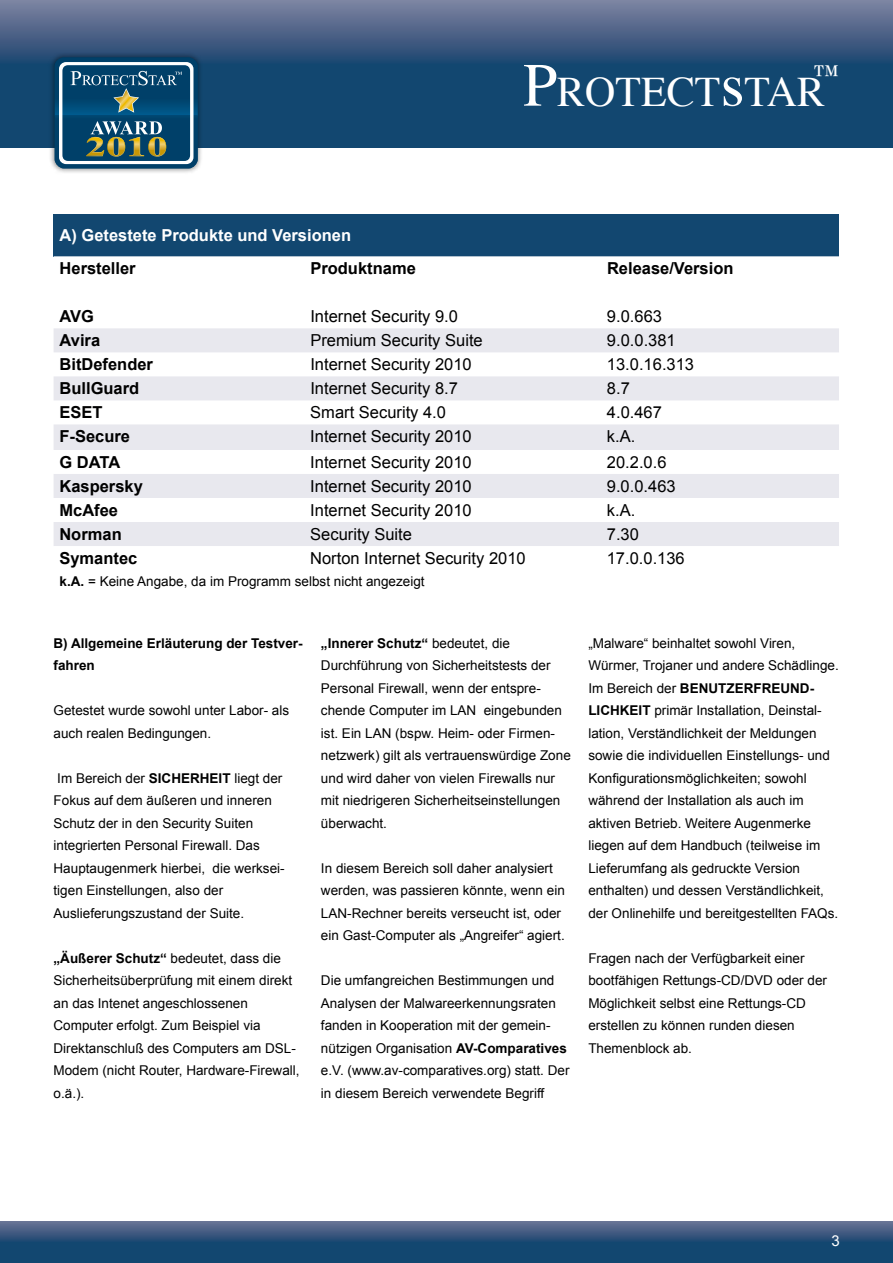
<style>
.page{position:relative;width:893px;height:1263px;background:#fff}
.page>*{position:absolute;margin:0;border:0;box-sizing:border-box;transform-origin:0 0}
.t1{font:42px "Times";color:#fff}
.t2{font:31.5px "Times";color:#fff}
.t3{font:16.5px "Arial";color:#000}
.t4{font:700 16.5px "Arial";color:#000}
.t5{font:700 16.5px "Arial";color:#fff}
.t6{font:15px "Arial";color:#fff}
.t7{font:13.5px/22.5px "Arial";color:#000}
.t8{font:700 13.5px/22.5px "Arial";color:#000}
.s1{font-size:61.5px}
.s2{font-weight:700}
</style>
<div class="page">
<svg style="left:0;top:0;width:893px;height:148px;background:#2f557b"></svg>
<svg style="left:0;top:1222px;width:893px;height:41px;background:#295178"></svg>
<img style="left:47px;top:50px;width:159px;height:123px">
<svg style="left:55px;top:58px;width:143px;height:110px;background:#32647d"></svg>
<div style="left:54px;top:214px;width:785px;height:42px;background:#124770"></div>
<svg style="left:54px;top:256px;width:785px;height:1px"></svg>
<svg style="left:54px;top:328px;width:785px;height:218px;fill:#e8e8ee"></svg>
<h1 class="t1" style="left:523px;top:52px;width:304px"><span class="s1">P</span>ROTECT<span class="s1">s</span>TAR</h1>
<h2 class="t2" style="left:813px;top:46px;width:32px">™</h2>
<p class="t5" style="left:60px;top:226px;width:293px">A) Getestete Produkte und Versionen</p>
<p class="t4" style="left:60px;top:259px;width:78px">Hersteller</p>
<p class="t4" style="left:310px;top:259px;width:107px">Produktname</p>
<p class="t4" style="left:607px;top:259px;width:128px">Release/Version</p>
<p class="t4" style="left:60px;top:307px;width:36px">AVG</p>
<p class="t3" style="left:310px;top:307px;width:149px">Internet Security 9.0</p>
<p class="t3" style="left:607px;top:307px;width:57px">9.0.663</p>
<p class="t4" style="left:60px;top:331px;width:42px">Avira</p>
<p class="t3" style="left:310px;top:331px;width:174px">Premium Security Suite</p>
<p class="t3" style="left:607px;top:331px;width:70px">9.0.0.381</p>
<p class="t4" style="left:60px;top:355px;width:95px">BitDefender</p>
<p class="t3" style="left:310px;top:355px;width:163px">Internet Security 2010</p>
<p class="t3" style="left:607px;top:355px;width:89px">13.0.16.313</p>
<p class="t4" style="left:60px;top:379px;width:81px">BullGuard</p>
<p class="t3" style="left:310px;top:379px;width:149px">Internet Security 8.7</p>
<p class="t3" style="left:607px;top:379px;width:24px">8.7</p>
<p class="t4" style="left:59px;top:403px;width:12px">ESET</p>
<p class="t3" style="left:310px;top:403px;width:137px">Smart Security 4.0</p>
<p class="t3" style="left:607px;top:403px;width:57px">4.0.467</p>
<p class="t4" style="left:59px;top:427px;width:72px">F-Secure</p>
<p class="t3" style="left:310px;top:427px;width:163px">Internet Security 2010</p>
<p class="t3" style="left:607px;top:427px;width:30px">k.A.</p>
<p class="t4" style="left:59px;top:453px;width:41px">G DATA</p>
<p class="t3" style="left:310px;top:453px;width:163px">Internet Security 2010</p>
<p class="t3" style="left:607px;top:453px;width:61px">20.2.0.6</p>
<p class="t4" style="left:59px;top:477px;width:85px">Kaspersky</p>
<p class="t3" style="left:310px;top:477px;width:163px">Internet Security 2010</p>
<p class="t3" style="left:607px;top:477px;width:70px">9.0.0.463</p>
<p class="t4" style="left:59px;top:501px;width:60px">McAfee</p>
<p class="t3" style="left:310px;top:501px;width:163px">Internet Security 2010</p>
<p class="t3" style="left:607px;top:501px;width:30px">k.A.</p>
<p class="t4" style="left:59px;top:525px;width:64px">Norman</p>
<p class="t3" style="left:310px;top:525px;width:103px">Security Suite</p>
<p class="t3" style="left:607px;top:525px;width:34px">7.30</p>
<p class="t4" style="left:59px;top:549px;width:79px">Symantec</p>
<p class="t3" style="left:310px;top:549px;width:217px">Norton Internet Security 2010</p>
<p class="t3" style="left:607px;top:549px;width:79px">17.0.0.136</p>
<p class="t7" style="left:60px;top:570px;width:367px"><span class="s2">k.A.</span> = Keine Angabe, da im Programm selbst nicht angezeigt</p>
<p class="t8" style="left:54px;top:632px;width:251px">B) Allgemeine Erläuterung der Testver&shy;fahren</p>
<p class="t7" style="left:54px;top:699px;width:237px">Getestet wurde sowohl unter Labor- als auch realen Bedingungen.</p>
<p class="t7" style="left:57px;top:767px;width:115px">Im Bereich der <span class="s2">SICHERHE</span></p>
<p class="t7" style="left:54px;top:767px;width:233px;text-indent:165px"><span class="s2">IT</span> liegt der<br>Fokus auf dem äußeren und inneren<br>Schutz der in den Security Suiten integrierten Personal Firewall. Das<br>Hauptaugenmerk hierbei, die werksei&shy;tigen Einstellungen, also der<br>Auslieferungszustand der Suite.</p>
<p class="t7" style="left:54px;top:947px;width:248px"><span class="s2">„Äußerer Schutz“</span> bedeutet, dass die Sicherheitsüberprüfung mit einem direkt an das Intenet angeschlossenen Computer erfolgt. Zum Beispiel via Direktanschluß des Computers am DSL-Modem (nicht Router, Hardware-Firewall, o.ä.).</p>
<p class="t7" style="left:321px;top:632px;width:251px"><span class="s2">„Innerer Schutz“</span> bedeutet, die Durchführung von Sicherheitstests der Personal Firewall, wenn der entspre&shy;chende Computer im LAN eingebunden ist. Ein LAN (bspw. Heim- oder Firmen&shy;netzwerk) gilt als vertrauenswürdige Zone und wird daher von vielen Firewalls nur mit niedrigeren Sicherheitseinstellungen überwacht.</p>
<p class="t7" style="left:321px;top:857px;width:245px">In diesem Bereich soll daher analysiert werden, was passieren könnte, wenn ein LAN-Rechner bereits verseucht ist, oder ein Gast-Computer als „Angreifer“ agiert.</p>
<p class="t7" style="left:321px;top:969px;width:250px">Die umfangreichen Bestimmungen und Analysen der Malwareerkennungsraten fanden in Kooperation mit der gemein&shy;nützigen Organisation <span class="s2">AV-Comparatives </span>e.V. (www.av-comparatives.org) statt. Der in diesem Bereich verwendete Begriff</p>
<p class="t7" style="left:588px;top:632px;width:252px">„Malware“ beinhaltet sowohl Viren,<br>Würmer, Trojaner und andere Schädlinge.<br>Im Bereich der <span class="s2">BEN UTZER</span></p>
<p class="t7" style="left:588px;top:677px;width:251px;text-indent:165px"><span class="s2">FREUND-LICH KEIT</span> primär Installation, Deinstal&shy;lation, Verständlichkeit der Meldungen sowie die individuellen Einstellungs- und Konfigurationsmöglichkeiten; sowohl während der Installation als auch im aktiven Betrieb. Weitere Augenmerke liegen auf dem Handbuch (teilweise im Lieferumfang als gedruckte Version enthalten) und dessen Verständlichkeit, der Onlinehilfe und bereitgestellten FAQs.</p>
<p class="t7" style="left:588px;top:947px;width:240px">Fragen nach der Verfügbarkeit einer bootfähigen Rettungs-CD/DVD oder der<br>Möglichkeit selbst eine Rettungs-CD erstellen zu können runden diesen<br>Themenblock ab.</p>
<p class="t6" style="left:831px;top:1232px;width:10px">3</p>
</div>
